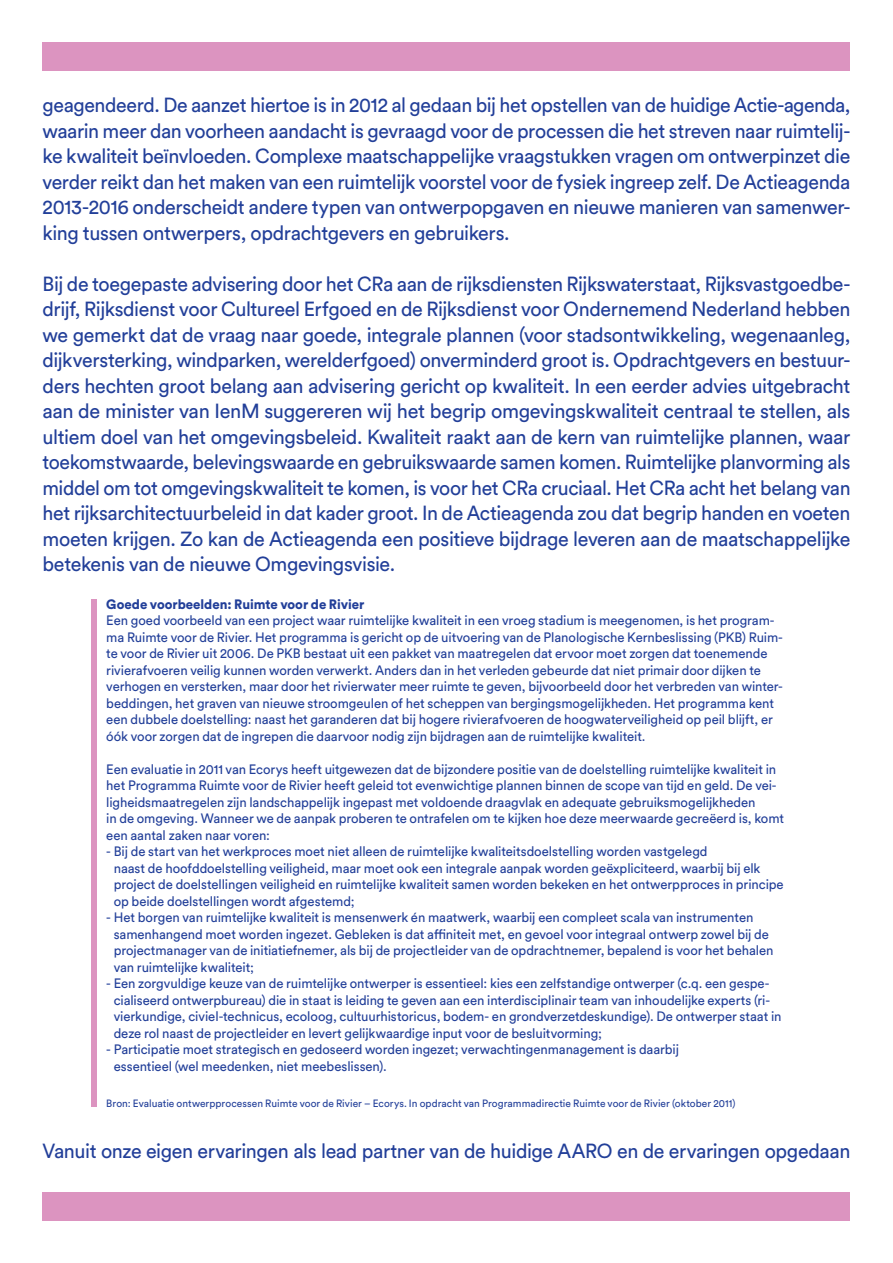
<style>
.page{position:relative;width:893px;height:1263px;background:#fff}
.page>*{position:absolute;margin:0;border:0;box-sizing:border-box;transform-origin:0 0}
.t1{font:20.25px/25.5px "Circular Std";letter-spacing:-.02em;color:#223f99;text-align:justify}
.t2{font:20.25px/25.5px "Circular Std";letter-spacing:-.02em;color:#223f99;text-align:justify;scale:.96 1}
.t3{font:13.5px/16.5px "Circular Std";letter-spacing:-.005em;color:#223f99}
.t4{font:900 13.5px "Circular Std";letter-spacing:-.005em;color:#223f99}
.t5{font:10.5px "Circular Std";letter-spacing:.005em;color:#223f99}
</style>
<div class="page">
<div style="left:43px;top:43px;width:807px;height:28px;background:#dc94c0"></div>
<div style="left:43px;top:1192px;width:807px;height:28px;background:#dc94c0"></div>
<div style="left:91px;top:599px;width:5px;height:507px;background:#dc94c0"></div>
<p class="t2" style="left:43px;top:92px;width:843px">geagendeerd. De aanzet hiertoe is in 2012 al gedaan bij het opstellen van de huidige Actie-agenda, waarin meer dan voorheen aandacht is gevraagd voor de processen die het streven naar ruimtelij&shy;ke kwaliteit beïnvloeden. Complexe maatschappelijke vraagstukken vragen om ontwerpinzet die verder reikt dan het maken van een ruimtelijk voorstel voor de fysiek ingreep zelf. De Actieagenda 2013-2016 onderscheidt andere typen van ontwerpopgaven en nieuwe manieren van samenwer&shy;king tussen ontwerpers, opdrachtgevers en gebruikers.</p>
<p class="t1" style="left:43px;top:270px;width:809px">Bij de toegepaste advisering door het CRa aan de rijksdiensten Rijkswaterstaat, Rijksvastgoedbe&shy;drijf, Rijksdienst voor Cultureel Erfgoed en de Rijksdienst voor Ondernemend Nederland hebben we gemerkt dat de vraag naar goede, integrale plannen (voor stadsontwikkeling, wegenaanleg, dijkversterking, windparken, werelderfgoed) onverminderd groot is. Opdrachtgevers en bestuur&shy;ders hechten groot belang aan advisering gericht op kwaliteit. In een eerder advies uitgebracht aan de minister van IenM suggereren wij het begrip omgevingskwaliteit centraal te stellen, als ultiem doel van het omgevingsbeleid. Kwaliteit raakt aan de kern van ruimtelijke plannen, waar toekomstwaarde, belevingswaarde en gebruikswaarde samen komen. Ruimtelijke planvorming als middel om tot omgevingskwaliteit te komen, is voor het CRa cruciaal. Het CRa acht het belang van het rijksarchitectuurbeleid in dat kader groot. In de Actieagenda zou dat begrip handen en voeten moeten krijgen. Zo kan de Actieagenda een positieve bijdrage leveren aan de maatschappelijke betekenis van de nieuwe Omgevingsvisie.</p>
<p class="t4" style="left:106px;top:595px;width:260px">Goede voorbeelden: Ruimte voor de Rivier</p>
<p class="t3" style="left:106px;top:612px;width:678px">Een goed voorbeeld van een project waar ruimtelijke kwaliteit in een vroeg stadium is meegenomen, is het program&shy;ma Ruimte voor de Rivier. Het programma is gericht op de uitvoering van de Planologische Kernbeslissing (PKB) Ruim&shy;te voor de Rivier uit 2006. De PKB bestaat uit een pakket van maatregelen dat ervoor moet zorgen dat toenemende rivierafvoeren veilig kunnen worden verwerkt. Anders dan in het verleden gebeurde dat niet primair door dijken te verhogen en versterken, maar door het rivierwater meer ruimte te geven, bijvoorbeeld door het verbreden van winter&shy;beddingen, het graven van nieuwe stroomgeulen of het scheppen van bergingsmogelijkheden. Het programma kent een dubbele doelstelling: naast het garanderen dat bij hogere rivierafvoeren de hoogwaterveiligheid op peil blijft, er óók voor zorgen dat de ingrepen die daarvoor nodig zijn bijdragen aan de ruimtelijke kwaliteit.</p>
<p class="t3" style="left:106px;top:760px;width:679px">Een evaluatie in 2011 van Ecorys heeft uitgewezen dat de bijzondere positie van de doelstelling ruimtelijke kwaliteit in het Programma Ruimte voor de Rivier heeft geleid tot evenwichtige plannen binnen de scope van tijd en geld. De vei&shy;ligheidsmaatregelen zijn landschappelijk ingepast met voldoende draagvlak en adequate gebruiksmogelijkheden<br>in de omgeving. Wanneer we de aanpak proberen te ontrafelen om te kijken hoe deze meerwaarde gecreëerd is, komt een aantal zaken naar voren:</p>
<p class="t3" style="left:114px;top:843px;width:671px;text-indent:-7px">- Bij de start van het werkproces moet niet alleen de ruimtelijke kwaliteitsdoelstelling worden vastgelegd<br>naast de hoofddoelstelling veiligheid, maar moet ook een integrale aanpak worden geëxpliciteerd, waarbij bij elk project de doelstellingen veiligheid en ruimtelijke kwaliteit samen worden bekeken en het ontwerpproces in principe op beide doelstellingen wordt afgestemd;</p>
<p class="t3" style="left:114px;top:909px;width:661px;text-indent:-7px">- Het borgen van ruimtelijke kwaliteit is mensenwerk én maatwerk, waarbij een compleet scala van instrumenten samenhangend moet worden ingezet. Gebleken is dat affiniteit met, en gevoel voor integraal ontwerp zowel bij de projectmanager van de initiatiefnemer, als bij de projectleider van de opdrachtnemer, bepalend is voor het behalen van ruimtelijke kwaliteit;</p>
<p class="t3" style="left:114px;top:975px;width:669px;text-indent:-7px">- Een zorgvuldige keuze van de ruimtelijke ontwerper is essentieel: kies een zelfstandige ontwerper (c.q. een gespe&shy;cialiseerd ontwerpbureau) die in staat is leiding te geven aan een interdisciplinair team van inhoudelijke experts (ri&shy;vierkundige, civiel-technicus, ecoloog, cultuurhistoricus, bodem- en grondverzetdeskundige). De ontwerper staat in deze rol naast de projectleider en levert gelijkwaardige input voor de besluitvorming;</p>
<p class="t3" style="left:114px;top:1041px;width:567px;text-indent:-7px">- Participatie moet strategisch en gedoseerd worden ingezet; verwachtingenmanagement is daarbij essentieel (wel meedenken, niet meebeslissen).</p>
<p class="t5" style="left:106px;top:1096px;width:631px">Bron: Evaluatie ontwerpprocessen Ruimte voor de Rivier – Ecorys. In opdracht van Programmadirectie Ruimte voor de Rivier (oktober 2011)</p>
<h1 class="t1" style="left:43px;top:1137px;width:809px">Vanuit onze eigen ervaringen als lead partner van de huidige AARO en de ervaringen opgedaan</h1>
</div>
